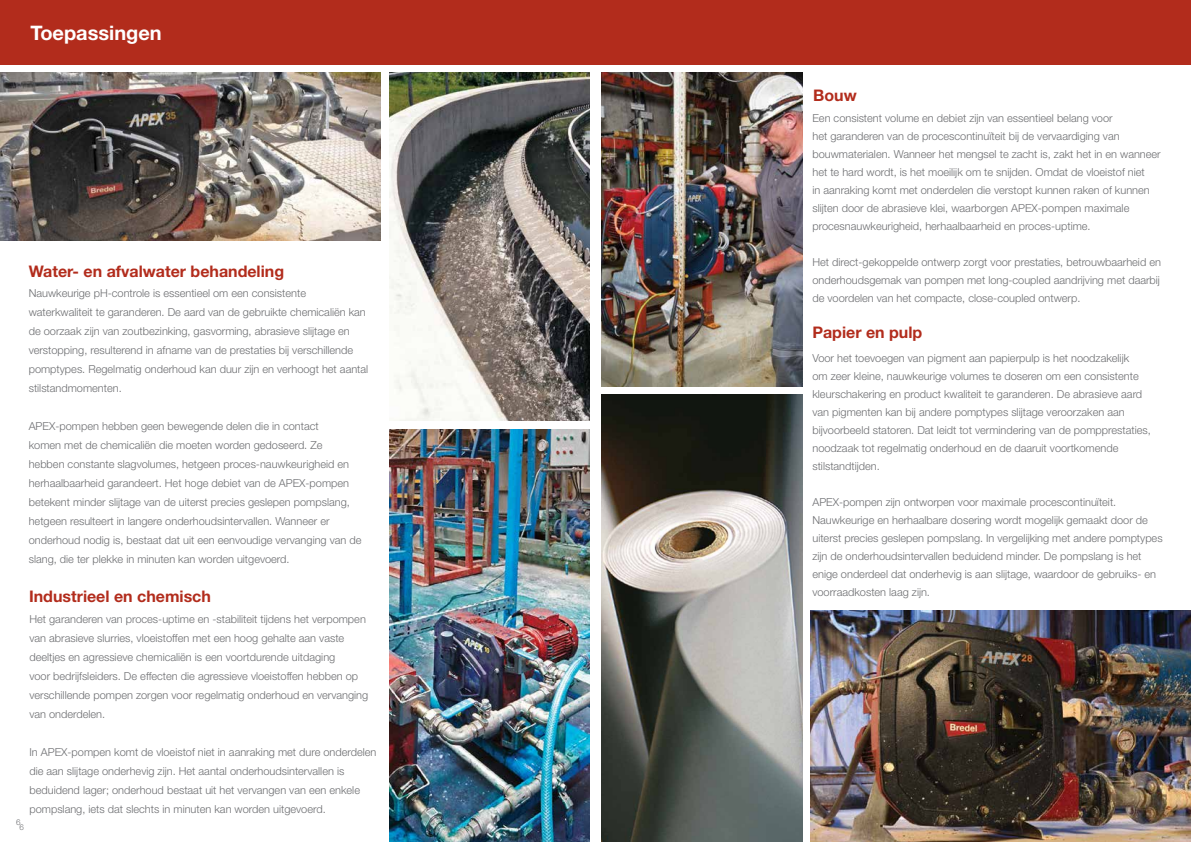
<style>
.page{position:relative;width:1191px;height:842px;background:#fff}
.page>*{position:absolute;margin:0;border:0;box-sizing:border-box;transform-origin:0 0}
.t1{font:700 20px "Helvetica Neue LT Std";color:#fff}
.t2{font:700 16px "Helvetica Neue LT Std";color:#b22c1c}
.t3{font:300 11px/19px "Helvetica Neue LT Std";color:#6d6e71}
.t4{font:300 8px "Helvetica Neue LT Std";color:#6d6e71}
</style>
<div class="page">
<div style="left:0;top:0;width:1191px;height:65px;background:#b22c1c"></div>
<img style="left:389px;top:73px;width:200px;height:348px">
<img style="left:601px;top:73px;width:202px;height:313px">
<img style="left:811px;top:610px;width:380px;height:232px">
<img style="left:389px;top:430px;width:200px;height:412px">
<img style="left:0;top:73px;width:380px;height:168px">
<img style="left:601px;top:394px;width:202px;height:448px">
<h1 class="t1" style="left:30px;top:21px;width:133px">Toepassingen</h1>
<h2 class="t2" style="left:29px;top:261px;width:257px">Water- en afvalwater behandeling</h2>
<p class="t3" style="left:29px;top:283px;width:341px">Nauwkeurige pH-controle is essentieel om een consistente waterkwaliteit te garanderen. De aard van de gebruikte chemicaliën kan de oorzaak zijn van zoutbezinking, gasvorming, abrasieve slijtage en verstopping, resulterend in afname van de prestaties bij verschillende pomptypes. Regelmatig onderhoud kan duur zijn en verhoogt het aantal stilstandmomenten.</p>
<p class="t3" style="left:29px;top:416px;width:334px">APEX-pompen hebben geen bewegende delen die in contact<br>komen met de chemicaliën die moeten worden gedoseerd. Ze<br>hebben constante slagvolumes, hetgeen proces-nauwkeurigheid en herhaalbaarheid garandeert. Het hoge debiet van de APEX-pompen betekent minder slijtage van de uiterst precies geslepen pompslang, hetgeen resulteert in langere onderhoudsintervallen. Wanneer er onderhoud nodig is, bestaat dat uit een eenvoudige vervanging van de slang, die ter plekke in minuten kan worden uitgevoerd.</p>
<h2 class="t2" style="left:29px;top:586px;width:183px">Industrieel en chemisch</h2>
<p class="t3" style="left:29px;top:609px;width:340px">Het garanderen van proces-uptime en -stabiliteit tijdens het verpompen van abrasieve slurries, vloeistoffen met een hoog gehalte aan vaste deeltjes en agressieve chemicaliën is een voortdurende uitdaging<br>voor bedrijfsleiders. De effecten die agressieve vloeistoffen hebben op verschillende pompen zorgen voor regelmatig onderhoud en vervanging van onderdelen.</p>
<p class="t3" style="left:29px;top:742px;width:348px">In APEX-pompen komt de vloeistof niet in aanraking met dure onderdelen die aan slijtage onderhevig zijn. Het aantal onderhoudsintervallen is beduidend lager; onderhoud bestaat uit het vervangen van een enkele pompslang, iets dat slechts in minuten kan worden uitgevoerd.</p>
<p class="t4" style="left:16px;top:817px;width:6px">6</p>
<p class="t4" style="left:20px;top:822px;width:6px">6</p>
<h2 class="t2" style="left:813px;top:86px;width:45px">Bouw</h2>
<p class="t3" style="left:812px;top:109px;width:350px;line-height:18px">Een consistent volume en debiet zijn van essentieel belang voor<br>het garanderen van de procescontinuïteit bij de vervaardiging van bouwmaterialen. Wanneer het mengsel te zacht is, zakt het in en wanneer het te hard wordt, is het moeilijk om te snijden. Omdat de vloeistof niet<br>in aanraking komt met onderdelen die verstopt kunnen raken of kunnen slijten door de abrasieve klei, waarborgen APEX-pompen maximale procesnauwkeurigheid, herhaalbaarheid en proces-uptime.</p>
<p class="t3" style="left:812px;top:253px;width:350px;line-height:18px;text-align:justify">Het direct-gekoppelde ontwerp zorgt voor prestaties, betrouwbaarheid en onderhoudsgemak van pompen met long-coupled aandrijving met daarbij de voordelen van het compacte, close-coupled ontwerp.</p>
<h2 class="t2" style="left:812px;top:323px;width:111px">Papier en pulp</h2>
<p class="t3" style="left:812px;top:349px;width:340px;line-height:18px">Voor het toevoegen van pigment aan papierpulp is het noodzakelijk<br>om zeer kleine, nauwkeurige volumes te doseren om een consistente kleurschakering en product kwaliteit te garanderen. De abrasieve aard van pigmenten kan bij andere pomptypes slijtage veroorzaken aan bijvoorbeeld statoren. Dat leidt tot vermindering van de pompprestaties, noodzaak tot regelmatig onderhoud en de daaruit voortkomende stilstandtijden.</p>
<p class="t3" style="left:812px;top:493px;width:352px;line-height:18px">APEX-pompen zijn ontworpen voor maximale procescontinuïteit.<br>Nauwkeurige en herhaalbare dosering wordt mogelijk gemaakt door de uiterst precies geslepen pompslang. In vergelijking met andere pomptypes zijn de onderhoudsintervallen beduidend minder. De pompslang is het enige onderdeel dat onderhevig is aan slijtage, waardoor de gebruiks- en voorraadkosten laag zijn.</p>
</div>
